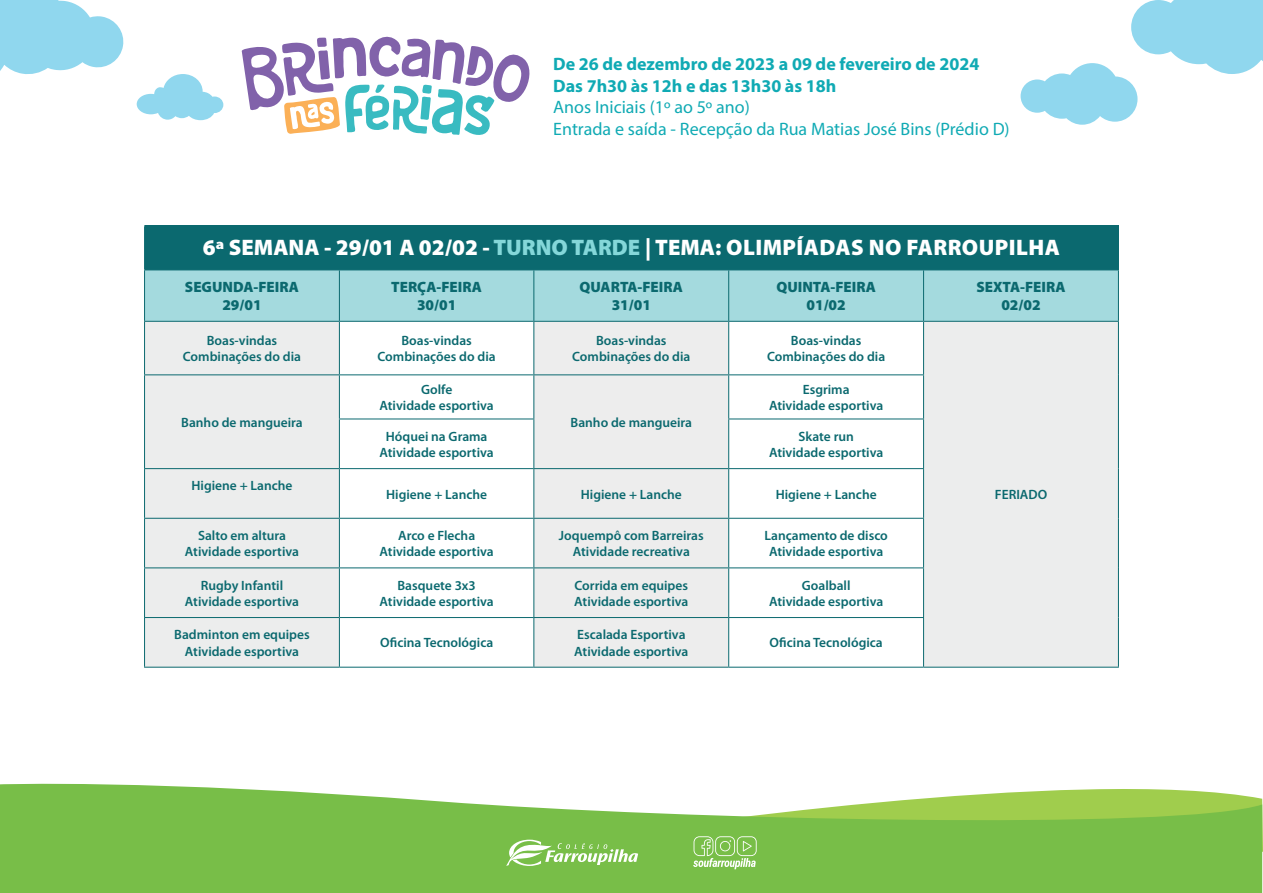
<style>
.page{position:relative;width:1263px;height:893px;background:#fff}
.page>*{position:absolute;margin:0;border:0;box-sizing:border-box;transform-origin:0 0}
.t1{font:900 22.5px "Myriad Pro";color:#fff}
.t2{font:18px/21.6px "Myriad Pro";color:#10aab4}
.t3{font:700 18px/21.6px "Myriad Pro";color:#10aab4}
.t4{font:900 15px/18px "Myriad Pro";color:#0b696f;text-align:center}
.t5{font:600 13.5px/16.2px "Myriad Pro";color:#0b696f;text-align:center}
.s1{color:#84d7d9}
</style>
<div class="page">
<svg style="left:0;top:0;width:124px;height:74px"></svg>
<svg style="left:1020px;top:0;width:243px;height:125px"></svg>
<svg style="left:137px;top:74px;width:86px;height:46px"></svg>
<svg style="left:0;top:783px;width:1262px;height:110px;background:#8dc861"></svg>
<svg style="left:506px;top:840px;width:132px;height:26px"></svg>
<svg style="left:693px;top:836px;width:64px;height:33px;background:#99ce75"></svg>
<svg style="left:242px;top:36px;width:288px;height:99px"></svg>
<div style="left:145px;top:226px;width:973px;height:44px;background:#0b696f"></div>
<div style="left:145px;top:270px;width:973px;height:51px;background:#a4dade"></div>
<div style="left:145px;top:322px;width:194px;height:345px;background:#eceded"></div>
<svg style="left:340px;top:375px;width:193px;height:44px"></svg>
<div style="left:534px;top:322px;width:194px;height:345px;background:#ededed"></div>
<svg style="left:729px;top:322px;width:194px;height:345px"></svg>
<div style="left:923px;top:321px;width:195px;height:346px;background:#eceded"></div>
<svg style="left:340px;top:469px;width:193px;height:198px"></svg>
<hr style="left:144px;top:225px;width:195px;height:1px;background:#0b696f">
<hr style="left:144px;top:226px;width:1px;height:43px;background:#0b696f">
<hr style="left:339px;top:225px;width:195px;height:1px;background:#0b696f">
<hr style="left:534px;top:225px;width:195px;height:1px;background:#0b696f">
<hr style="left:729px;top:225px;width:194px;height:1px;background:#0b696f">
<hr style="left:923px;top:225px;width:196px;height:1px;background:#0b696f">
<hr style="left:1118px;top:226px;width:1px;height:43px;background:#0b696f">
<hr style="left:144px;top:269px;width:195px;height:1px;background:#0b696f">
<hr style="left:144px;top:270px;width:1px;height:51px;background:#0b696f">
<hr style="left:339px;top:270px;width:1px;height:51px;background:#0b696f">
<hr style="left:533px;top:270px;width:1px;height:51px;background:#0b696f">
<hr style="left:728px;top:270px;width:1px;height:51px;background:#0b696f">
<hr style="left:923px;top:269px;width:196px;height:1px;background:#0b696f">
<hr style="left:923px;top:270px;width:1px;height:51px;background:#0b696f">
<hr style="left:1118px;top:270px;width:1px;height:51px;background:#0b696f">
<hr style="left:144px;top:321px;width:195px;height:1px;background:#0b696f">
<hr style="left:144px;top:322px;width:1px;height:52px;background:#0b696f">
<hr style="left:339px;top:321px;width:195px;height:1px;background:#0b696f">
<hr style="left:339px;top:322px;width:1px;height:52px;background:#0b696f">
<hr style="left:534px;top:321px;width:195px;height:1px;background:#0b696f">
<hr style="left:533px;top:322px;width:1px;height:52px;background:#0b696f">
<hr style="left:729px;top:321px;width:194px;height:1px;background:#0b696f">
<hr style="left:728px;top:322px;width:1px;height:52px;background:#0b696f">
<hr style="left:923px;top:321px;width:196px;height:1px;background:#0b696f">
<hr style="left:923px;top:322px;width:1px;height:52px;background:#0b696f">
<hr style="left:1118px;top:322px;width:1px;height:53px;background:#0b696f">
<hr style="left:1118px;top:375px;width:1px;height:44px;background:#0b696f">
<hr style="left:1118px;top:419px;width:1px;height:50px;background:#0b696f">
<hr style="left:1118px;top:469px;width:1px;height:49px;background:#0b696f">
<hr style="left:1118px;top:518px;width:1px;height:50px;background:#0b696f">
<hr style="left:1118px;top:568px;width:1px;height:49px;background:#0b696f">
<hr style="left:1118px;top:617px;width:1px;height:50px;background:#0b696f">
<hr style="left:144px;top:374px;width:195px;height:1px;background:#0b696f">
<hr style="left:144px;top:375px;width:1px;height:44px;background:#0b696f">
<hr style="left:339px;top:374px;width:195px;height:1px;background:#0b696f">
<hr style="left:339px;top:375px;width:1px;height:44px;background:#0b696f">
<hr style="left:534px;top:374px;width:195px;height:1px;background:#0b696f">
<hr style="left:533px;top:375px;width:1px;height:44px;background:#0b696f">
<hr style="left:729px;top:374px;width:195px;height:1px;background:#0b696f">
<hr style="left:728px;top:375px;width:1px;height:44px;background:#0b696f">
<hr style="left:923px;top:375px;width:1px;height:44px;background:#0b696f">
<hr style="left:144px;top:419px;width:1px;height:49px;background:#0b696f">
<hr style="left:339px;top:419px;width:195px;height:1px;background:#0b696f">
<hr style="left:339px;top:419px;width:1px;height:49px;background:#0b696f">
<hr style="left:533px;top:419px;width:1px;height:49px;background:#0b696f">
<hr style="left:728px;top:419px;width:196px;height:1px;background:#0b696f">
<hr style="left:728px;top:419px;width:1px;height:49px;background:#0b696f">
<hr style="left:923px;top:419px;width:1px;height:49px;background:#0b696f">
<hr style="left:144px;top:468px;width:195px;height:1px;background:#0b696f">
<hr style="left:144px;top:469px;width:1px;height:49px;background:#0b696f">
<hr style="left:339px;top:468px;width:195px;height:1px;background:#0b696f">
<hr style="left:339px;top:469px;width:1px;height:49px;background:#0b696f">
<hr style="left:534px;top:468px;width:195px;height:1px;background:#0b696f">
<hr style="left:533px;top:469px;width:1px;height:49px;background:#0b696f">
<hr style="left:729px;top:468px;width:195px;height:1px;background:#0b696f">
<hr style="left:728px;top:469px;width:1px;height:49px;background:#0b696f">
<hr style="left:923px;top:469px;width:1px;height:49px;background:#0b696f">
<hr style="left:144px;top:518px;width:195px;height:1px;background:#0b696f">
<hr style="left:144px;top:519px;width:1px;height:48px;background:#0b696f">
<hr style="left:339px;top:518px;width:195px;height:1px;background:#0b696f">
<hr style="left:339px;top:519px;width:1px;height:48px;background:#0b696f">
<hr style="left:534px;top:518px;width:195px;height:1px;background:#0b696f">
<hr style="left:533px;top:519px;width:1px;height:48px;background:#0b696f">
<hr style="left:729px;top:518px;width:195px;height:1px;background:#0b696f">
<hr style="left:728px;top:519px;width:1px;height:48px;background:#0b696f">
<hr style="left:923px;top:519px;width:1px;height:48px;background:#0b696f">
<hr style="left:144px;top:567px;width:195px;height:1px;background:#0b696f">
<hr style="left:144px;top:568px;width:1px;height:49px;background:#0b696f">
<hr style="left:339px;top:567px;width:195px;height:1px;background:#0b696f">
<hr style="left:339px;top:568px;width:1px;height:49px;background:#0b696f">
<hr style="left:534px;top:567px;width:195px;height:1px;background:#0b696f">
<hr style="left:533px;top:568px;width:1px;height:49px;background:#0b696f">
<hr style="left:729px;top:567px;width:195px;height:1px;background:#0b696f">
<hr style="left:728px;top:568px;width:1px;height:49px;background:#0b696f">
<hr style="left:923px;top:568px;width:1px;height:49px;background:#0b696f">
<hr style="left:144px;top:617px;width:195px;height:1px;background:#0b696f">
<hr style="left:144px;top:618px;width:1px;height:49px;background:#0b696f">
<hr style="left:339px;top:617px;width:195px;height:1px;background:#0b696f">
<hr style="left:339px;top:618px;width:1px;height:49px;background:#0b696f">
<hr style="left:534px;top:617px;width:195px;height:1px;background:#0b696f">
<hr style="left:533px;top:618px;width:1px;height:49px;background:#0b696f">
<hr style="left:729px;top:617px;width:195px;height:1px;background:#0b696f">
<hr style="left:728px;top:618px;width:1px;height:49px;background:#0b696f">
<hr style="left:923px;top:618px;width:1px;height:49px;background:#0b696f">
<hr style="left:144px;top:667px;width:195px;height:1px;background:#0b696f">
<hr style="left:339px;top:667px;width:195px;height:1px;background:#0b696f">
<hr style="left:534px;top:667px;width:195px;height:1px;background:#0b696f">
<hr style="left:729px;top:667px;width:194px;height:1px;background:#0b696f">
<hr style="left:923px;top:667px;width:196px;height:1px;background:#0b696f">
<h2 class="t3" style="left:553px;top:53px;width:428px">De 26 de dezembro de 2023 a 09 de fevereiro de 2024<br>Das 7h30 às 12h e das 13h30 às 18h</h2>
<h2 class="t2" style="left:553px;top:96px;width:458px">Anos Iniciais (1º ao 5º ano)<br>Entrada e saída - Recepção da Rua Matias José Bins (Prédio D)</h2>
<h1 class="t1" style="left:203px;top:235px;width:859px">6ª SEMANA - 29/01 A 02/02 - <span class="s1">TURNO TARDE</span> | TEMA: OLIMPÍADAS NO FARROUPILHA</h1>
<p class="t4" style="left:185px;top:278px;width:116px">SEGUNDA-FEIRA<br>29/01</p>
<p class="t4" style="left:391px;top:278px;width:92px">TERÇA-FEIRA<br>30/01</p>
<p class="t4" style="left:580px;top:278px;width:105px">QUARTA-FEIRA<br>31/01</p>
<p class="t4" style="left:776px;top:278px;width:101px">QUINTA-FEIRA<br>01/02</p>
<p class="t4" style="left:976px;top:278px;width:91px">SEXTA-FEIRA<br>02/02</p>
<p class="t5" style="left:183px;top:332px;width:120px">Boas-vindas<br>Combinações do dia</p>
<p class="t5" style="left:378px;top:332px;width:120px">Boas-vindas<br>Combinações do dia</p>
<p class="t5" style="left:572px;top:332px;width:120px">Boas-vindas<br>Combinações do dia</p>
<p class="t5" style="left:767px;top:332px;width:120px">Boas-vindas<br>Combinações do dia</p>
<p class="t5" style="left:181px;top:414px;width:123px">Banho de mangueira</p>
<p class="t5" style="left:191px;top:477px;width:103px">Higiene + Lanche</p>
<p class="t5" style="left:379px;top:381px;width:116px">Golfe<br>Atividade esportiva</p>
<p class="t5" style="left:769px;top:381px;width:116px">Esgrima<br>Atividade esportiva</p>
<p class="t5" style="left:570px;top:414px;width:123px">Banho de mangueira</p>
<p class="t5" style="left:379px;top:428px;width:116px">Hóquei na Grama<br>Atividade esportiva</p>
<p class="t5" style="left:769px;top:428px;width:116px">Skate run<br>Atividade esportiva</p>
<p class="t5" style="left:386px;top:485px;width:103px">Higiene + Lanche</p>
<p class="t5" style="left:581px;top:485px;width:103px">Higiene + Lanche</p>
<p class="t5" style="left:776px;top:485px;width:103px">Higiene + Lanche</p>
<p class="t5" style="left:185px;top:527px;width:116px">Salto em altura<br>Atividade esportiva</p>
<p class="t5" style="left:380px;top:527px;width:116px">Arco e Flecha<br>Atividade esportiva</p>
<p class="t5" style="left:559px;top:527px;width:146px">Joquempô com Barreiras<br>Atividade recreativa</p>
<p class="t5" style="left:764px;top:527px;width:125px">Lançamento de disco<br>Atividade esportiva</p>
<p class="t5" style="left:185px;top:577px;width:116px">Rugby Infantil<br>Atividade esportiva</p>
<p class="t5" style="left:380px;top:577px;width:116px">Basquete 3x3<br>Atividade esportiva</p>
<p class="t5" style="left:574px;top:577px;width:116px;text-align:left">Corrida em equipes<br>Atividade esportiva</p>
<p class="t5" style="left:769px;top:577px;width:116px">Goalball<br>Atividade esportiva</p>
<p class="t5" style="left:174px;top:626px;width:137px">Badminton em equipes<br>Atividade esportiva</p>
<p class="t5" style="left:380px;top:634px;width:115px">Oficina Tecnológica</p>
<p class="t5" style="left:574px;top:626px;width:116px;text-align:left">Escalada Esportiva<br>Atividade esportiva</p>
<p class="t5" style="left:770px;top:634px;width:115px">Oficina Tecnológica</p>
<p class="t5" style="left:995px;top:486px;width:54px">FERIADO</p>
</div>
